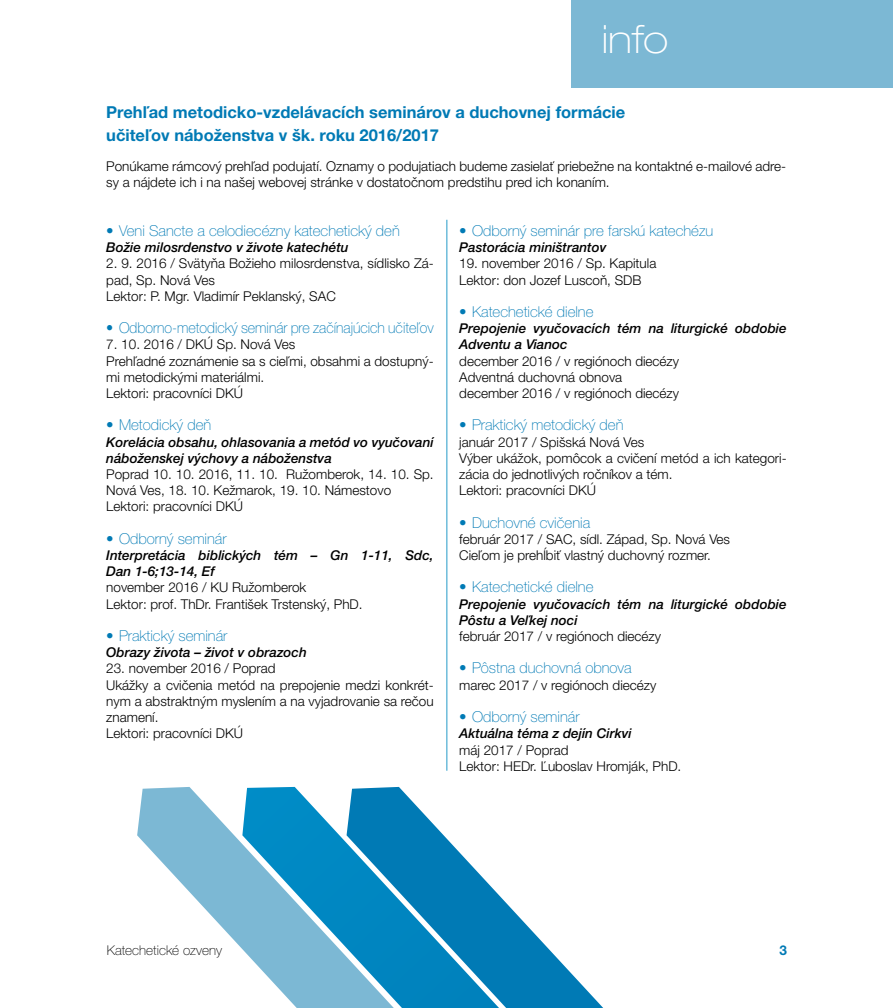
<style>
.page{position:relative;width:893px;height:1008px;background:#fff}
.page>*{position:absolute;margin:0;border:0;box-sizing:border-box;transform-origin:0 0}
.t1{font:100 expanded 39px "Helvetica Neue LT Pro";color:#fff}
.t2{font:700 16.5px/22.5px "Helvetica Neue LT Pro";color:#007ab5}
.t3{font:100 15px "Helvetica Neue LT Pro";color:#007ab5}
.t4{font:100 15px "Helvetica Neue LT Pro";color:#007ab5;scale:.95 1}
.t5{font:300 13.5px/16.2px "Helvetica Neue LT Pro";color:#000}
.t6{font:italic 500 13.5px/16.2px "Helvetica Neue LT Pro";color:#000}
.t7{font:100 13.5px "Helvetica Neue LT Pro";color:#000}
.t8{font:700 13.5px "Helvetica Neue LT Pro";color:#007ab5}
</style>
<div class="page">
<hr style="left:446px;top:220px;width:1px;height:550px;background:#259bc9">
<div style="left:572px;top:0;width:321px;height:88px;background:#7cb8d4"></div>
<svg style="left:499px;top:895px;width:104px;height:113px"></svg>
<svg style="left:137px;top:787px;width:105px;height:162px;fill:#7cb8d4"></svg>
<svg style="left:242px;top:787px;width:257px;height:221px"></svg>
<h1 class="t1" style="left:602px;top:16px;width:68px">info</h1>
<p class="t2" style="left:106px;top:100px;width:520px">Prehľad metodicko-vzdelávacích seminárov a duchovnej formácie učiteľov náboženstva v šk. roku 2016/2017</p>
<p class="t5" style="left:106px;top:158px;width:681px">Ponúkame rámcový prehľad podujatí. Oznamy o podujatiach budeme zasielať priebežne na kontaktné e-mailové adre&shy;sy a nájdete ich i na našej webovej stránke v dostatočnom predstihu pred ich konaním.</p>
<p class="t3" style="left:106px;top:222px;width:295px">• Veni Sancte a celodiecézny katechetický deň</p>
<p class="t6" style="left:106px;top:239px;width:244px">Božie milosrdenstvo v živote katechétu</p>
<p class="t5" style="left:106px;top:255px;width:329px">2. 9. 2016 / Svätyňa Božieho milosrdenstva, sídlisko Zá&shy;pad, Sp. Nová Ves<br>Lektor: P. Mgr. Vladimír Peklanský, SAC</p>
<p class="t4" style="left:106px;top:319px;width:346px">• Odborno-metodický seminár pre začínajúcich učiteľov</p>
<p class="t5" style="left:106px;top:336px;width:329px">7. 10. 2016 / DKÚ Sp. Nová Ves<br>Prehľadné zoznámenie sa s cieľmi, obsahmi a dostupný&shy;mi metodickými materiálmi.<br>Lektori: pracovníci DKÚ</p>
<p class="t3" style="left:106px;top:416px;width:106px">• Metodický deň</p>
<p class="t6" style="left:106px;top:433px;width:329px">Korelácia obsahu, ohlasovania a metód vo vyučovaní náboženskej výchovy a náboženstva</p>
<p class="t5" style="left:106px;top:466px;width:329px">Poprad 10. 10. 2016, 11. 10. Ružomberok, 14. 10. Sp.<br>Nová Ves, 18. 10. Kežmarok, 19. 10. Námestovo<br>Lektori: pracovníci DKÚ</p>
<p class="t3" style="left:106px;top:530px;width:122px">• Odborný seminár</p>
<p class="t6" style="left:106px;top:547px;width:329px">Interpretácia biblických tém – Gn 1-11, Sdc,<br>Dan 1-6;13-14, Ef</p>
<p class="t5" style="left:106px;top:579px;width:258px">november 2016 / KU Ružomberok<br>Lektor: prof. ThDr. František Trstenský, PhD.</p>
<p class="t3" style="left:106px;top:627px;width:123px">• Praktický seminár</p>
<p class="t6" style="left:106px;top:644px;width:202px">Obrazy života – život v obrazoch</p>
<p class="t5" style="left:106px;top:660px;width:329px">23. november 2016 / Poprad<br>Ukážky a cvičenia metód na prepojenie medzi konkrét&shy;nym a abstraktným myslením a na vyjadrovanie sa rečou znamení.<br>Lektori: pracovníci DKÚ</p>
<p class="t3" style="left:459px;top:222px;width:255px">• Odborný seminár pre farskú katechézu</p>
<p class="t6" style="left:459px;top:239px;width:149px">Pastorácia miništrantov</p>
<p class="t5" style="left:459px;top:255px;width:199px">19. november 2016 / Sp. Kapitula<br>Lektor: don Jozef Luscoň, SDB</p>
<p class="t3" style="left:459px;top:303px;width:136px">• Katechetické dielne</p>
<p class="t6" style="left:459px;top:320px;width:329px">Prepojenie vyučovacích tém na liturgické obdobie<br>Adventu a Vianoc</p>
<p class="t5" style="left:459px;top:352px;width:221px">december 2016 / v regiónoch diecézy<br>Adventná duchovná obnova december 2016 / v regiónoch diecézy</p>
<p class="t3" style="left:459px;top:416px;width:166px">• Praktický metodický deň</p>
<p class="t5" style="left:459px;top:433px;width:329px">január 2017 / Spišská Nová Ves<br>Výber ukážok, pomôcok a cvičení metód a ich kategori&shy;zácia do jednotlivých ročníkov a tém.<br>Lektori: pracovníci DKÚ</p>
<p class="t3" style="left:459px;top:514px;width:132px">• Duchovné cvičenia</p>
<p class="t5" style="left:459px;top:531px;width:272px">február 2017 / SAC, sídl. Západ, Sp. Nová Ves<br>Cieľom je prehĺbiť vlastný duchovný rozmer.</p>
<p class="t3" style="left:459px;top:578px;width:136px">• Katechetické dielne</p>
<p class="t6" style="left:459px;top:595px;width:329px">Prepojenie vyučovacích tém na liturgické obdobie<br>Pôstu a Veľkej noci</p>
<p class="t5" style="left:459px;top:628px;width:203px">február 2017 / v regiónoch diecézy</p>
<p class="t3" style="left:459px;top:659px;width:174px">• Pôstna duchovná obnova</p>
<p class="t5" style="left:459px;top:676px;width:199px">marec 2017 / v regiónoch diecézy</p>
<p class="t3" style="left:459px;top:708px;width:122px">• Odborný seminár</p>
<p class="t6" style="left:459px;top:725px;width:174px">Aktuálna téma z dejín Cirkvi</p>
<p class="t5" style="left:459px;top:741px;width:224px">máj 2017 / Poprad<br>Lektor: HEDr. Ľuboslav Hromják, PhD.</p>
<p class="t7" style="left:107px;top:942px;width:117px">Katechetické ozveny</p>
<p class="t8" style="left:780px;top:941px;width:9px">3</p>
</div>
